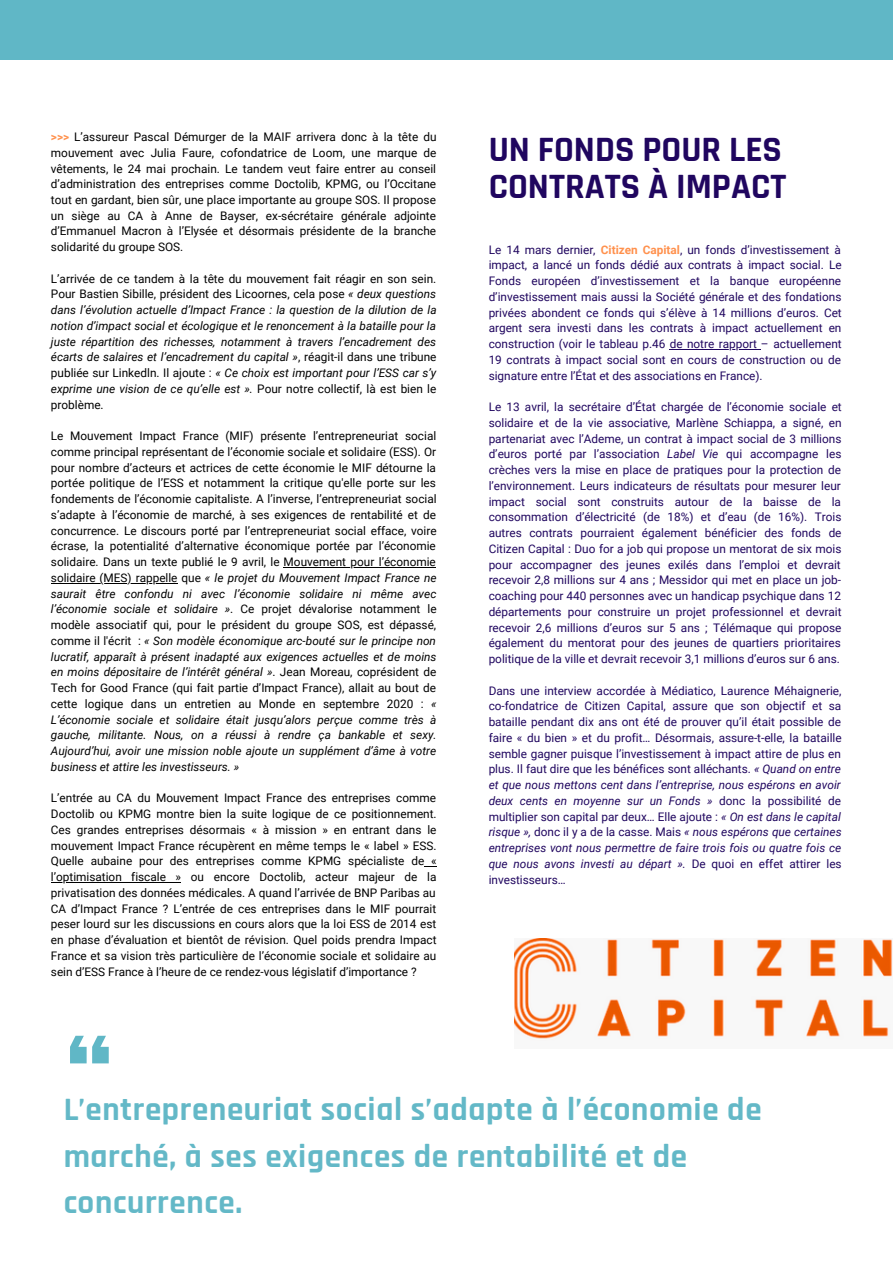
<style>
.page{position:relative;width:893px;height:1264px;background:#fff}
.page>*{position:absolute;margin:0;border:0;box-sizing:border-box;transform-origin:0 0}
.t1{font:700 36px/37px "Rajdhani";color:#20065f}
.t2{font:700 33px/46px "Rajdhani";letter-spacing:.02em;color:#60b7c6}
.t3{font:11.85px/15.8px "Roboto";color:#000;text-align:justify}
.t4{font:11.85px/15.8px "Roboto";color:#20065f;text-align:justify}
.t5{font:italic 11.85px/15.8px "Roboto";color:#000;text-align:justify}
.s1{font-weight:700;color:#ff914d}
.s2{font-style:normal}
.s3{font-style:italic}
</style>
<div class="page">
<div style="left:0;top:0;width:892px;height:60px;background:#60b7c6"></div>
<svg style="left:70px;top:1035px;width:39px;height:28px"></svg>
<img style="left:514px;top:938px;width:378px;height:101px">
<hr style="left:669px;top:349px;width:88px;height:1px;background:#20065f">
<hr style="left:283px;top:567px;width:153px;height:1px;background:#000">
<hr style="left:51px;top:583px;width:127px;height:1px;background:#000">
<svg style="left:424px;top:866px;width:13px;height:1px"></svg>
<hr style="left:51px;top:882px;width:130px;height:1px;background:#000">
<p class="t3" style="left:51px;top:129px;width:387px"><span class="s1">&gt;&gt;&gt;</span> L’assureur Pascal Démurger de la MAIF arrivera donc à la tête du mouvement avec Julia Faure, cofondatrice de Loom, une marque de vêtements, le 24 mai prochain. Le tandem veut faire entrer au conseil d’administration des entreprises comme Doctolib, KPMG, ou l’Occitane tout en gardant, bien sûr, une place importante au groupe SOS. Il propose un siège au CA à Anne de Bayser, ex-sécrétaire générale adjointe d’Emmanuel Macron à l’Elysée et désormais présidente de la branche solidarité du groupe SOS.</p>
<p class="t5" style="left:51px;top:271px;width:387px"><span class="s2">L’arrivée de ce tandem à la tête du mouvement fait réagir en son sein.<br>Pour Bastien Sibille, président des Licoornes, cela pose</span> « deux questions dans l’évolution actuelle d’Impact France : la question de la dilution de la notion d’impact social et écologique et le renoncement à la bataille pour la juste répartition des richesses, notamment à travers l’encadrement des écarts de salaires et l’encadrement du capital »<span class="s2">, réagit-il dans une tribune publiée sur Linkedln. Il ajoute :</span> « Ce choix est important pour l’ESS car s’y exprime une vision de ce qu’elle est ». <span class="s2">Pour notre collectif, là est bien le problème.</span></p>
<p class="t3" style="left:51px;top:428px;width:387px">Le Mouvement Impact France (MIF) présente l’entrepreneuriat social comme principal représentant de l’économie sociale et solidaire (ESS). Or pour nombre d’acteurs et actrices de cette économie le MIF détourne la portée politique de l’ESS et notamment la critique qu'elle porte sur les fondements de l’économie capitaliste. A l’inverse, l’entrepreneuriat social s’adapte à l’économie de marché, à ses exigences de rentabilité et de concurrence. Le discours porté par l’entrepreneuriat social efface, voire écrase, la potentialité d’alternative économique portée par l’économie solidaire. Dans un texte publié le 9 avril, le Mouvement pour l’économie solidaire (MES) rappelle que <span class="s3">« le projet du Mouvement Impact France ne saurait être confondu ni avec l’économie solidaire ni même avec l’économie sociale et solidaire »</span>. Ce projet dévalorise notamment le modèle associatif qui, pour le président du groupe SOS, est dépassé, comme il l'écrit : <span class="s3">« Son modèle économique arc-bouté sur le principe non lucratif, apparaît à présent inadapté aux exigences actuelles et de moins en moins dépositaire de l’intérêt général »</span>. Jean Moreau, coprésident de Tech for Good France (qui fait partie d’Impact France), allait au bout de cette logique dans un entretien au Monde en septembre 2020 : <span class="s3">« L’économie sociale et solidaire était jusqu’alors perçue comme très à gauche, militante. Nous, on a réussi à rendre ça bankable et sexy.<br>Aujourd’hui, avoir une mission noble ajoute un supplément d’âme à votre business et attire les investisseurs. »</span></p>
<p class="t3" style="left:51px;top:790px;width:387px">L’entrée au CA du Mouvement Impact France des entreprises comme Doctolib ou KPMG montre bien la suite logique de ce positionnement.<br>Ces grandes entreprises désormais « à mission » en entrant dans le mouvement Impact France récupèrent en même temps le « label » ESS.<br>Quelle aubaine pour des entreprises comme KPMG spécialiste de « l’optimisation fiscale » ou encore Doctolib, acteur majeur de la privatisation des données médicales. A quand l’arrivée de BNP Paribas au CA d’Impact France ? L’entrée de ces entreprises dans le MIF pourrait peser lourd sur les discussions en cours alors que la loi ESS de 2014 est en phase d’évaluation et bientôt de révision. Quel poids prendra Impact France et sa vision très particulière de l’économie sociale et solidaire au sein d’ESS France à l’heure de ce rendez-vous législatif d’importance ?</p>
<h1 class="t1" style="left:488px;top:132px;width:299px">UN FONDS POUR LES<br>CONTRATS À IMPACT</h1>
<p class="t4" style="left:488px;top:242px;width:354px">Le 14 mars dernier, <span class="s1">Citizen Capital</span>, un fonds d’investissement à impact, a lancé un fonds dédié aux contrats à impact social. Le Fonds européen d’investissement et la banque européenne d’investissement mais aussi la Société générale et des fondations privées abondent ce fonds qui s’élève à 14 millions d’euros. Cet argent sera investi dans les contrats à impact actuellement en construction (voir le tableau p.46 de notre rapport – actuellement 19 contrats à impact social sont en cours de construction ou de signature entre l’État et des associations en France).</p>
<p class="t4" style="left:488px;top:399px;width:354px">Le 13 avril, la secrétaire d’État chargée de l’économie sociale et solidaire et de la vie associative, Marlène Schiappa, a signé, en partenariat avec l’Ademe, un contrat à impact social de 3 millions d’euros porté par l’association <span class="s3">Label Vie</span> qui accompagne les crèches vers la mise en place de pratiques pour la protection de l’environnement. Leurs indicateurs de résultats pour mesurer leur impact social sont construits autour de la baisse de la consommation d’électricité (de 18%) et d’eau (de 16%). Trois autres contrats pourraient également bénéficier des fonds de Citizen Capital : Duo for a job qui propose un mentorat de six mois pour accompagner des jeunes exilés dans l’emploi et devrait recevoir 2,8 millions sur 4 ans ; Messidor qui met en place un job&shy;coaching pour 440 personnes avec un handicap psychique dans 12 départements pour construire un projet professionnel et devrait recevoir 2,6 millions d’euros sur 5 ans ; Télémaque qui propose également du mentorat pour des jeunes de quartiers prioritaires politique de la ville et devrait recevoir 3,1 millions d’euros sur 6 ans.</p>
<p class="t4" style="left:488px;top:682px;width:354px">Dans une interview accordée à Médiatico, Laurence Méhaignerie, co-fondatrice de Citizen Capital, assure que son objectif et sa bataille pendant dix ans ont été de prouver qu’il était possible de faire « du bien » et du profit… Désormais, assure-t-elle, la bataille semble gagner puisque l’investissement à impact attire de plus en plus. Il faut dire que les bénéfices sont alléchants. <span class="s3">« Quand on entre et que nous mettons cent dans l’entreprise, nous espérons en avoir deux cents en moyenne sur un Fonds »</span> donc la possibilité de multiplier son capital par deux… Elle ajoute : <span class="s3">« On est dans le capital risque »,</span> donc il y a de la casse. Mais <span class="s3">« nous espérons que certaines entreprises vont nous permettre de faire trois fois ou quatre fois ce que nous avons investi au départ ».</span> De quoi en effet attirer les investisseurs…</p>
<h2 class="t2" style="left:63px;top:1087px;width:699px">L’entrepreneuriat social s’adapte à l’économie de marché, à ses exigences de rentabilité et de concurrence.</h2>
</div>
